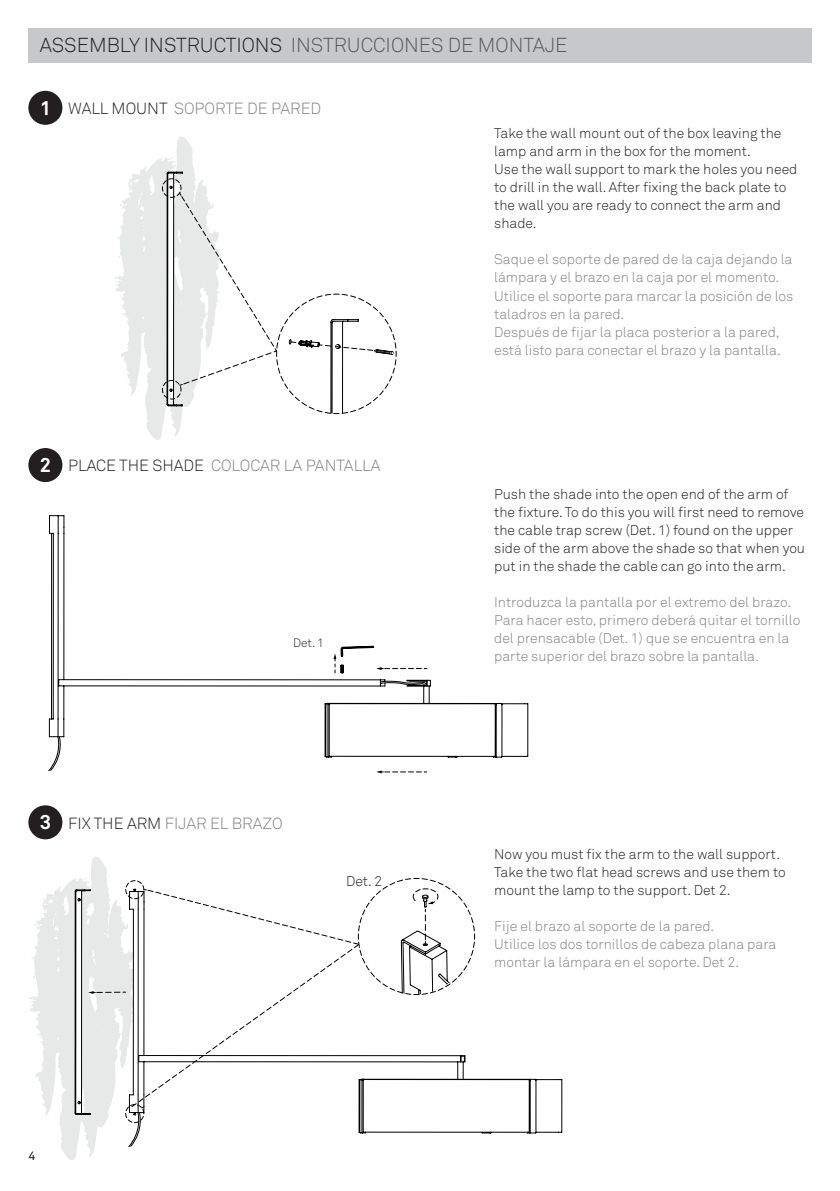
<style>
.page{position:relative;width:840px;height:1191px;background:#fff}
.page>*{position:absolute;margin:0;border:0;box-sizing:border-box;transform-origin:0 0}
.t1{font:300 20px "Akkurat Pro";color:#57585a}
.t2{font:700 20px "Akkurat Pro";color:#fff}
.t3{font:300 16px "Akkurat Pro";color:#808285}
.t4{font:300 14px/18px "Akkurat Pro";color:#231f20}
.t5{font:300 14px/18px "Akkurat Pro";color:#808285}
.t6{font:300 12px "Akkurat Pro";color:#231f20}
.s1{color:#231f20}
</style>
<div class="page">
<div style="left:28px;top:28px;width:783px;height:34px;background:#c7c8ca"></div>
<div style="left:28px;top:91px;width:34px;height:34px;background:#231f20;border-radius:50%"></div>
<div style="left:28px;top:448px;width:34px;height:34px;background:#231f20;border-radius:50%"></div>
<div style="left:28px;top:805px;width:34px;height:34px;background:#231f20;border-radius:50%"></div>
<svg style="left:115px;top:136px;width:281px;height:304px"></svg>
<svg style="left:49px;top:515px;width:479px;height:242px"></svg>
<svg style="left:48px;top:736px;width:16px;height:35px"></svg>
<svg style="left:380px;top:680px;width:47px;height:6px"></svg>
<svg style="left:376px;top:770px;width:50px;height:3px"></svg>
<svg style="left:333px;top:646px;width:93px;height:27px"></svg>
<svg style="left:475px;top:934px;width:86px;height:199px"></svg>
<svg style="left:29px;top:857px;width:446px;height:303px"></svg>
<h1 class="t1" style="left:40px;top:33px;width:529px"><span class="s1">ASSEMBLY INSTRUCTIONS</span> INSTRUCCIONES DE MONTAJE</h1>
<h1 class="t2" style="left:40px;top:95px;width:13px">1</h1>
<p class="t3" style="left:68px;top:99px;width:254px"><span class="s1">WALL MOUNT</span> SOPORTE DE PARED</p>
<p class="t4" style="left:494px;top:124px;width:304px">Take the wall mount out of the box leaving the lamp and arm in the box for the moment.<br>Use the wall support to mark the holes you need to drill in the wall. After fixing the back plate to the wall you are ready to connect the arm and shade.</p>
<p class="t5" style="left:494px;top:250px;width:300px">Saque el soporte de pared de la caja dejando la lámpara y el brazo en la caja por el momento.<br>Utilice el soporte para marcar la posición de los taladros en la pared.<br>Después de fijar la placa posterior a la pared, está listo para conectar el brazo y la pantalla.</p>
<h1 class="t2" style="left:40px;top:452px;width:13px">2</h1>
<p class="t3" style="left:68px;top:456px;width:314px"><span class="s1">PLACE THE SHADE</span> COLOCAR LA PANTALLA</p>
<p class="t6" style="left:293px;top:636px;width:33px">Det. 1</p>
<p class="t4" style="left:494px;top:484px;width:312px">Push the shade into the open end of the arm of the fixture. To do this you will first need to remove the cable trap screw (Det. 1) found on the upper side of the arm above the shade so that when you put in the shade the cable can go into the arm.</p>
<p class="t5" style="left:494px;top:592px;width:307px">Introduzca la pantalla por el extremo del brazo.<br>Para hacer esto, primero deberá quitar el tornillo del prensacable (Det. 1) que se encuentra en la parte superior del brazo sobre la pantalla.</p>
<h1 class="t2" style="left:40px;top:809px;width:13px">3</h1>
<p class="t3" style="left:68px;top:813px;width:216px"><span class="s1">FIX THE ARM</span> FIJAR EL BRAZO</p>
<p class="t4" style="left:346px;top:872px;width:38px">Det. 2</p>
<p class="t4" style="left:494px;top:844px;width:293px">Now you must fix the arm to the wall support.<br>Take the two flat head screws and use them to mount the lamp to the support. Det 2.</p>
<p class="t5" style="left:494px;top:916px;width:283px">Fije el brazo al soporte de la pared.<br>Utilice los dos tornillos de cabeza plana para montar la lámpara en el soporte. Det 2.</p>
<p class="t6" style="left:28px;top:1148px;width:8px">4</p>
</div>
